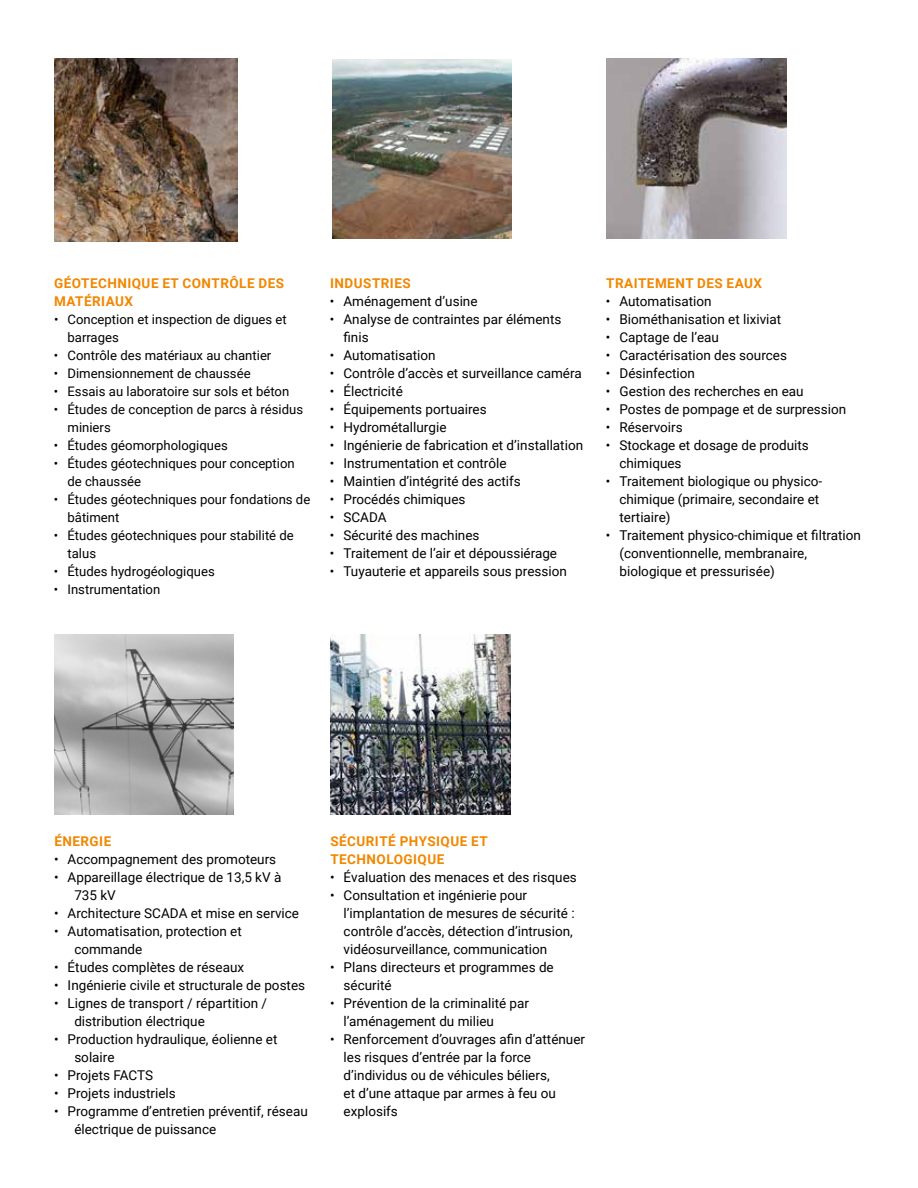
<style>
.page{position:relative;width:918px;height:1188px;background:#fff}
.page>*{position:absolute;margin:0;border:0;box-sizing:border-box;transform-origin:0 0}
.t1{font:13.5px/18px "Roboto";color:#000}
.t2{font:700 13.5px/18px "Roboto";letter-spacing:.035em;color:#f18700}
.t3{font:13.2px/18px "Roboto";color:#000}
</style>
<div class="page">
<img style="left:54px;top:59px;width:183px;height:183px">
<img style="left:330px;top:635px;width:180px;height:180px">
<img style="left:607px;top:59px;width:180px;height:180px">
<img style="left:332px;top:60px;width:180px;height:179px">
<img style="left:54px;top:635px;width:179px;height:179px">
<p class="t2" style="left:54px;top:274px;width:231px">GÉOTECHNIQUE ET CONTRÔLE DES<br>MATÉRIAUX</p>
<p class="t3" style="left:68px;top:310px;width:221px;text-indent:-14px">• Conception et inspection de digues et barrages</p>
<p class="t3" style="left:54px;top:346px;width:219px">• Contrôle des matériaux au chantier</p>
<p class="t3" style="left:54px;top:364px;width:198px">• Dimensionnement de chaussée</p>
<p class="t3" style="left:54px;top:382px;width:237px">• Essais au laboratoire sur sols et béton</p>
<p class="t3" style="left:68px;top:400px;width:237px;text-indent:-14px">• Études de conception de parcs à résidus miniers</p>
<p class="t3" style="left:54px;top:436px;width:175px">• Études géomorphologiques</p>
<p class="t3" style="left:68px;top:454px;width:229px;text-indent:-14px">• Études géotechniques pour conception de chaussée</p>
<p class="t3" style="left:68px;top:490px;width:244px;text-indent:-14px">• Études géotechniques pour fondations de bâtiment</p>
<p class="t3" style="left:68px;top:526px;width:228px;text-indent:-14px">• Études géotechniques pour stabilité de talus</p>
<p class="t3" style="left:54px;top:562px;width:162px">• Études hydrogéologiques</p>
<p class="t3" style="left:54px;top:580px;width:108px">• Instrumentation</p>
<p class="t2" style="left:330px;top:274px;width:82px">INDUSTRIES</p>
<p class="t1" style="left:330px;top:292px;width:149px">• Aménagement d’usine</p>
<p class="t1" style="left:343px;top:310px;width:219px;text-indent:-14px">• Analyse de contraintes par éléments finis</p>
<p class="t1" style="left:330px;top:346px;width:107px">• Automatisation</p>
<p class="t1" style="left:330px;top:364px;width:253px">• Contrôle d’accès et surveillance caméra</p>
<p class="t1" style="left:330px;top:382px;width:74px">• Électricité</p>
<p class="t1" style="left:330px;top:400px;width:158px">• Équipements portuaires</p>
<p class="t1" style="left:330px;top:418px;width:118px">• Hydrométallurgie</p>
<p class="t1" style="left:330px;top:436px;width:255px">• Ingénierie de fabrication et d’installation</p>
<p class="t1" style="left:330px;top:454px;width:178px">• Instrumentation et contrôle</p>
<p class="t1" style="left:330px;top:472px;width:192px">• Maintien d’intégrité des actifs</p>
<p class="t1" style="left:330px;top:490px;width:137px">• Procédés chimiques</p>
<p class="t1" style="left:330px;top:508px;width:58px">• SCADA</p>
<p class="t1" style="left:330px;top:526px;width:151px">• Sécurité des machines</p>
<p class="t1" style="left:330px;top:544px;width:229px">• Traitement de l’air et dépoussiérage</p>
<p class="t1" style="left:330px;top:562px;width:238px">• Tuyauterie et appareils sous pression</p>
<p class="t2" style="left:606px;top:274px;width:157px">TRAITEMENT DES EAUX</p>
<p class="t1" style="left:606px;top:292px;width:107px">• Automatisation</p>
<p class="t1" style="left:606px;top:310px;width:177px">• Biométhanisation et lixiviat</p>
<p class="t1" style="left:606px;top:328px;width:115px">• Captage de l’eau</p>
<p class="t1" style="left:606px;top:346px;width:183px">• Caractérisation des sources</p>
<p class="t1" style="left:606px;top:364px;width:90px">• Désinfection</p>
<p class="t1" style="left:606px;top:382px;width:199px">• Gestion des recherches en eau</p>
<p class="t1" style="left:606px;top:400px;width:242px">• Postes de pompage et de surpression</p>
<p class="t1" style="left:606px;top:418px;width:78px">• Réservoirs</p>
<p class="t1" style="left:619px;top:436px;width:191px;text-indent:-14px">• Stockage et dosage de produits chimiques</p>
<p class="t1" style="left:619px;top:472px;width:204px;text-indent:-14px">• Traitement biologique ou physico&shy;chimique (primaire, secondaire et tertiaire)</p>
<p class="t1" style="left:619px;top:526px;width:243px;text-indent:-14px">• Traitement physico-chimique et filtration (conventionnelle, membranaire, biologique et pressurisée)</p>
<p class="t2" style="left:54px;top:832px;width:58px">ÉNERGIE</p>
<p class="t1" style="left:54px;top:850px;width:224px">• Accompagnement des promoteurs</p>
<p class="t1" style="left:74px;top:868px;width:209px;text-indent:-20px">• Appareillage électrique de 13,5 kV à<br>735 kV</p>
<p class="t1" style="left:54px;top:904px;width:246px">• Architecture SCADA et mise en service</p>
<p class="t1" style="left:74px;top:922px;width:169px;text-indent:-20px">• Automatisation, protection et commande</p>
<p class="t1" style="left:54px;top:958px;width:192px">• Études complètes de réseaux</p>
<p class="t1" style="left:54px;top:976px;width:253px">• Ingénierie civile et structurale de postes</p>
<p class="t1" style="left:74px;top:994px;width:194px;text-indent:-20px">• Lignes de transport / répartition / distribution électrique</p>
<p class="t1" style="left:74px;top:1030px;width:205px;text-indent:-20px">• Production hydraulique, éolienne et solaire</p>
<p class="t1" style="left:54px;top:1066px;width:100px">• Projets FACTS</p>
<p class="t1" style="left:54px;top:1083px;width:123px">• Projets industriels</p>
<p class="t1" style="left:74px;top:1101px;width:235px;text-indent:-20px">• Programme d’entretien préventif, réseau électrique de puissance</p>
<p class="t2" style="left:330px;top:831px;width:159px">SÉCURITÉ PHYSIQUE ET<br>TECHNOLOGIQUE</p>
<p class="t1" style="left:330px;top:867px;width:248px">• Évaluation des menaces et des risques</p>
<p class="t1" style="left:344px;top:885px;width:232px;text-indent:-14px">• Consultation et ingénierie pour l’implantation de mesures de sécurité : contrôle d’accès, détection d’intrusion, vidéosurveillance, communication</p>
<p class="t1" style="left:344px;top:957px;width:212px;text-indent:-14px">• Plans directeurs et programmes de sécurité</p>
<p class="t1" style="left:344px;top:993px;width:187px;text-indent:-14px">• Prévention de la criminalité par l’aménagement du milieu</p>
<p class="t1" style="left:344px;top:1029px;width:243px;text-indent:-14px">• Renforcement d’ouvrages afin d’atténuer les risques d’entrée par la force d’individus ou de véhicules béliers,<br>et d’une attaque par armes à feu ou explosifs</p>
</div>
